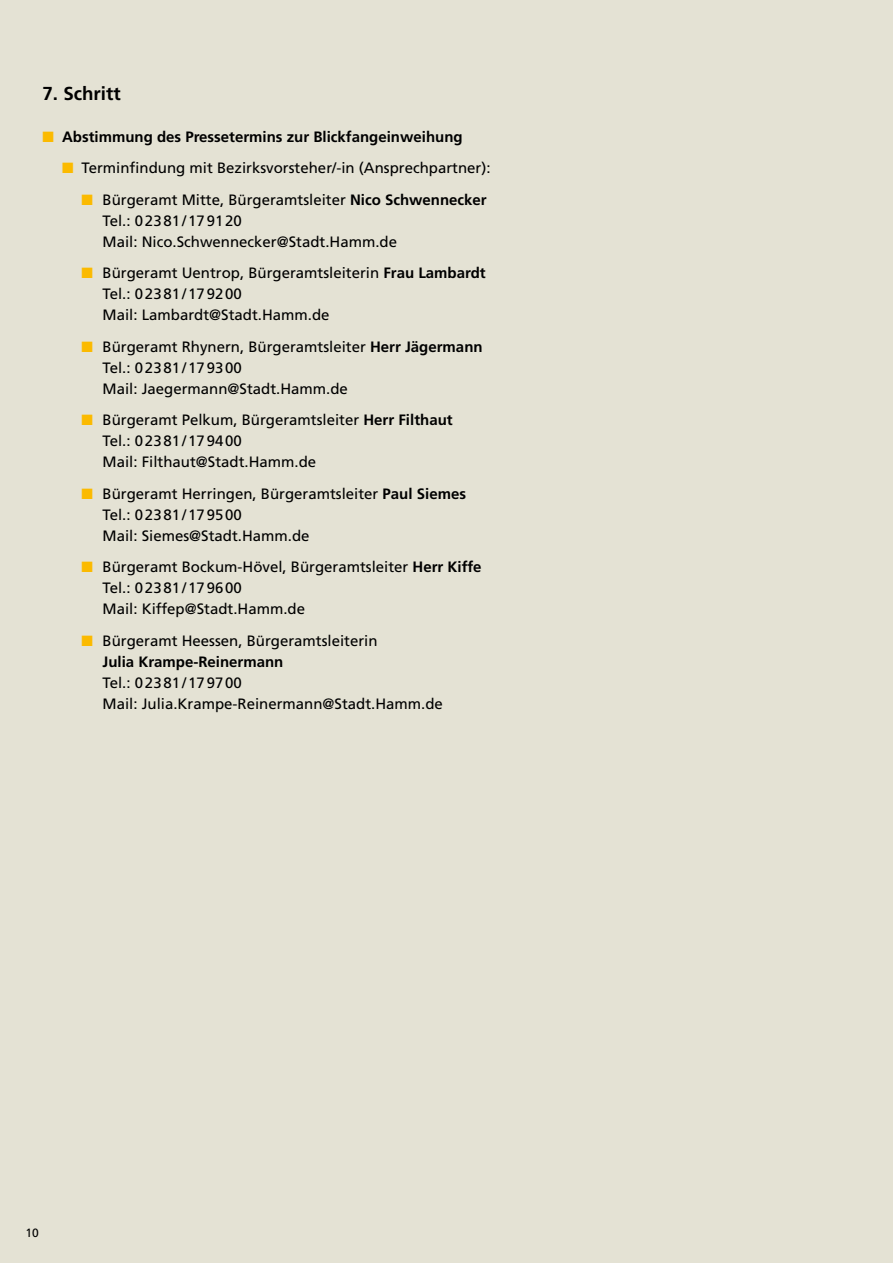
<style>
.page{position:relative;width:893px;height:1263px;background:#fff}
.page>*{position:absolute;margin:0;border:0;box-sizing:border-box;transform-origin:0 0}
.t1{font:700 18.75px "Frutiger";color:#000}
.t2{font:15px/21px "Frutiger";color:#000}
.t3{font:700 15px "Frutiger";color:#000}
.t4{font:12px "Frutiger";color:#000}
.s1{color:#fbba00}
.s2{font-weight:700}
</style>
<div class="page">
<div style="left:285px;top:595px;width:298px;height:298px;background:#e4e2d4"></div>
<div style="left:0;top:298px;width:285px;height:297px;background:#e4e2d4"></div>
<div style="left:0;top:893px;width:285px;height:298px;background:#e4e2d4"></div>
<div style="left:0;top:1191px;width:285px;height:72px;background:#e4e2d4"></div>
<div style="left:285px;top:893px;width:298px;height:298px;background:#e4e2d4"></div>
<div style="left:285px;top:1191px;width:298px;height:72px;background:#e4e2d4"></div>
<div style="left:0;top:595px;width:285px;height:298px;background:#e4e2d4"></div>
<div style="left:0;top:0;width:285px;height:298px;background:#e4e2d4"></div>
<div style="left:285px;top:0;width:297px;height:298px;background:#e4e2d4"></div>
<div style="left:583px;top:0;width:310px;height:298px;background:#e4e2d4"></div>
<div style="left:582px;top:595px;width:311px;height:298px;background:#e4e2d4"></div>
<div style="left:285px;top:298px;width:297px;height:297px;background:#e4e2d4"></div>
<div style="left:583px;top:298px;width:310px;height:297px;background:#e4e2d4"></div>
<div style="left:583px;top:893px;width:310px;height:298px;background:#e4e2d4"></div>
<div style="left:582px;top:1191px;width:311px;height:72px;background:#e4e2d4"></div>
<p class="t1" style="left:43px;top:82px;width:80px">7. Schritt</p>
<p class="t3" style="left:43px;top:128px;width:422px"><span class="s1">■</span> Abstimmung des Pressetermins zur Blickfangeinweihung</p>
<p class="t2" style="left:62px;top:157px;width:430px"><span class="s1">■</span> Terminfindung mit Bezirksvorsteher/-in (Ansprechpartner):</p>
<p class="t2" style="left:103px;top:189px;width:386px;text-indent:-21px"><span class="s1">■</span> Bürgeramt Mitte, Bürgeramtsleiter <span class="s2">Nico Schwennecker<br></span>Tel.: 02381/179120<br>Mail: Nico.Schwennecker@Stadt.Hamm.de</p>
<p class="t2" style="left:103px;top:262px;width:385px;text-indent:-21px"><span class="s1">■</span> Bürgeramt Uentrop, Bürgeramtsleiterin <span class="s2">Frau Lambardt<br></span>Tel.: 02381/179200<br>Mail: Lambardt@Stadt.Hamm.de</p>
<p class="t2" style="left:103px;top:336px;width:382px;text-indent:-21px"><span class="s1">■</span> Bürgeramt Rhynern, Bürgeramtsleiter <span class="s2">Herr Jägermann<br></span>Tel.: 02381/179300<br>Mail: Jaegermann@Stadt.Hamm.de</p>
<p class="t2" style="left:103px;top:409px;width:352px;text-indent:-21px"><span class="s1">■</span> Bürgeramt Pelkum, Bürgeramtsleiter <span class="s2">Herr Filthaut<br></span>Tel.: 02381/179400<br>Mail: Filthaut@Stadt.Hamm.de</p>
<p class="t2" style="left:103px;top:483px;width:365px;text-indent:-21px"><span class="s1">■</span> Bürgeramt Herringen, Bürgeramtsleiter <span class="s2">Paul Siemes<br></span>Tel.: 02381/179500<br>Mail: Siemes@Stadt.Hamm.de</p>
<p class="t2" style="left:103px;top:556px;width:380px;text-indent:-21px"><span class="s1">■</span> Bürgeramt Bockum-Hövel, Bürgeramtsleiter <span class="s2">Herr Kiffe<br></span>Tel.: 02381/179600<br>Mail: Kiffep@Stadt.Hamm.de</p>
<p class="t2" style="left:103px;top:630px;width:277px;text-indent:-21px"><span class="s1">■</span> Bürgeramt Heessen, Bürgeramtsleiterin<br><span class="s2">Julia Krampe-Reinermann</span></p>
<p class="t2" style="left:103px;top:672px;width:342px">Tel.: 02381/179700<br>Mail: Julia.Krampe-Reinermann@Stadt.Hamm.de</p>
<p class="t4" style="left:26px;top:1226px;width:15px">10</p>
</div>
